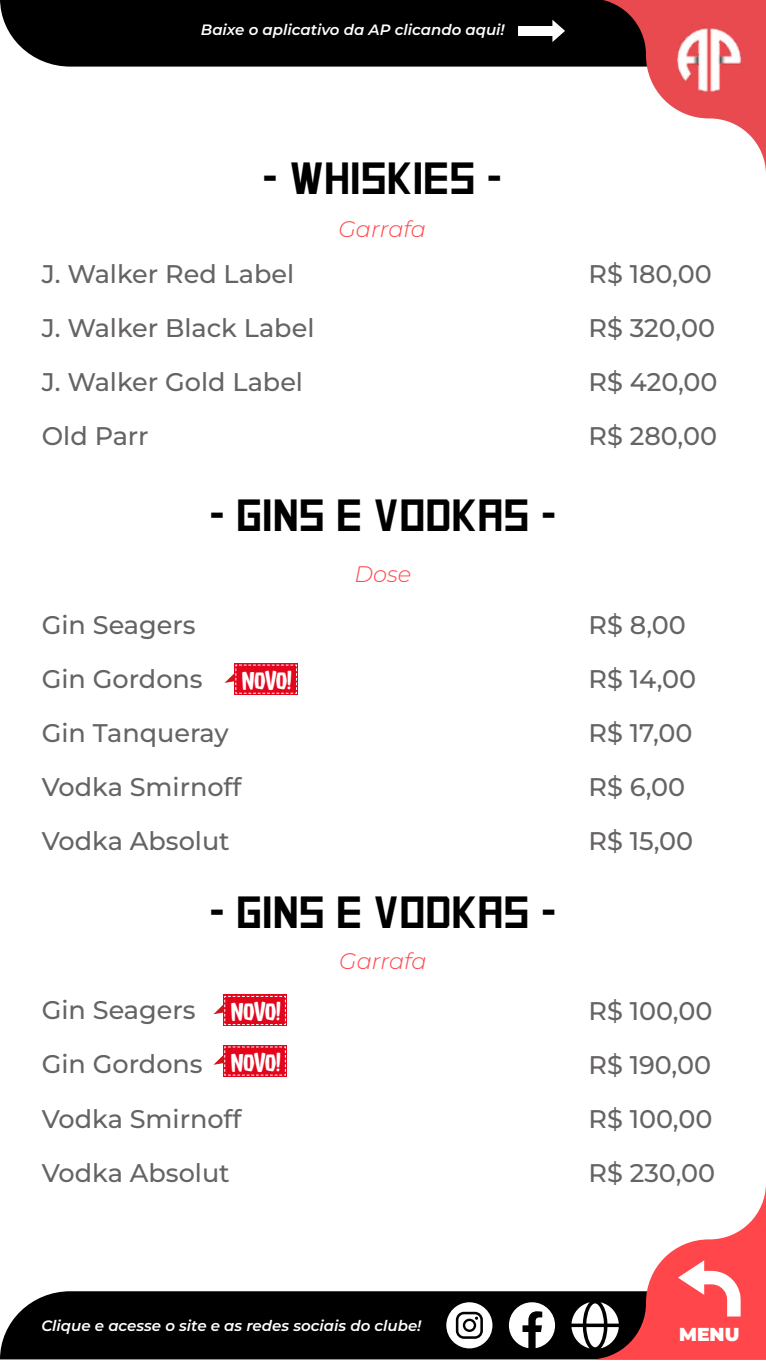
<style>
.page{position:relative;width:766px;height:1361px;background:#fff}
.page>*{position:absolute;margin:0;border:0;box-sizing:border-box;transform-origin:0 0}
.t1{font:45px "Square Font";color:#000}
.t2{font:100 25.5px/54px "Montserrat";color:#666365}
.t3{font:italic 300 22.5px "Montserrat";color:#ff464b}
.t4{font:22.5px "Fluffy Slacks BTN";letter-spacing:-.015em;color:#fff}
.t5{font:900 18.75px "Montserrat";color:#fff}
.t6{font:italic 600 15px "Montserrat";color:#fff}
</style>
<div class="page">
<div style="left:0;top:0;width:589px;height:67px;background:#000"></div>
<svg style="left:589px;top:0;width:176px;height:164px"></svg>
<img style="left:641px;top:10px;width:124px;height:99px">
<div style="left:0;top:1291px;width:571px;height:68px;background:#000"></div>
<svg style="left:571px;top:1194px;width:194px;height:165px"></svg>
<svg style="left:446px;top:1302px;width:46px;height:46px"></svg>
<svg style="left:508px;top:1302px;width:47px;height:46px"></svg>
<div style="left:517px;top:26px;width:35px;height:10px;background:#fff"></div>
<svg style="left:552px;top:20px;width:13px;height:22px"></svg>
<svg style="left:224px;top:663px;width:73px;height:32px;background:#e72f41"></svg>
<svg style="left:213px;top:1045px;width:73px;height:31px;background:#e72f41"></svg>
<svg style="left:213px;top:994px;width:73px;height:32px;background:#e72e41"></svg>
<p class="t6" style="left:201px;top:19px;width:305px">Baixe o aplicativo da AP clicando aqui!</p>
<h1 class="t1" style="left:262px;top:156px;width:242px">- WHISKIES -</h1>
<p class="t2" style="left:42px;top:246px;width:274px">J. Walker Red Label<br>J. Walker Black Label<br>J. Walker Gold Label<br>Old Parr</p>
<p class="t3" style="left:338px;top:214px;width:89px">Garrafa</p>
<h1 class="t1" style="left:209px;top:493px;width:349px">- GINS E VODKAS -</h1>
<p class="t3" style="left:354px;top:559px;width:58px">Dose</p>
<p class="t2" style="left:588px;top:246px;width:131px">R$ 180,00<br>R$ 320,00<br>R$ 420,00<br>R$ 280,00</p>
<p class="t2" style="left:42px;top:597px;width:201px">Gin Seagers<br>Gin Gordons<br>Gin Tanqueray<br>Vodka Smirnoff<br>Vodka Absolut</p>
<p class="t2" style="left:588px;top:597px;width:109px">R$ 8,00<br>R$ 14,00<br>R$ 17,00<br>R$ 6,00<br>R$ 15,00</p>
<p class="t4" style="left:242px;top:663px;width:52px">NOVO!</p>
<h1 class="t1" style="left:209px;top:890px;width:349px">- GINS E VODKAS -</h1>
<p class="t2" style="left:42px;top:982px;width:201px">Gin Seagers<br>Gin Gordons<br>Vodka Smirnoff<br>Vodka Absolut</p>
<p class="t4" style="left:231px;top:994px;width:52px">NOVO!</p>
<p class="t4" style="left:231px;top:1045px;width:52px">NOVO!</p>
<p class="t3" style="left:339px;top:945px;width:89px">Garrafa</p>
<p class="t6" style="left:41px;top:1315px;width:381px">Clique e acesse o site e as redes sociais do clube!</p>
<p class="t2" style="left:588px;top:983px;width:128px">R$ 100,00<br>R$ 190,00<br>R$ 100,00<br>R$ 230,00</p>
<p class="t5" style="left:679px;top:1320px;width:62px">MENU</p>
</div>
